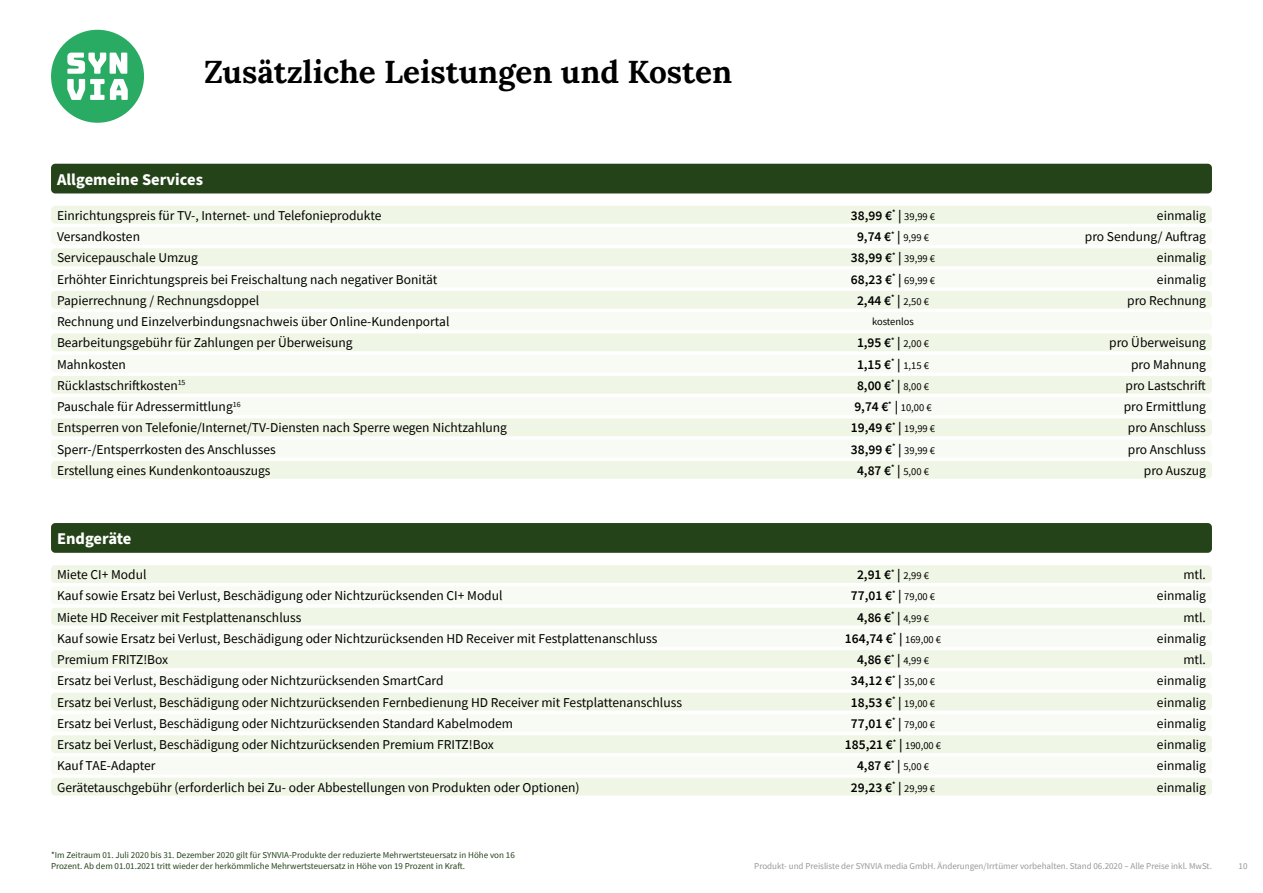
<style>
.page{position:relative;width:1263px;height:893px;background:#fff}
.page>*{position:absolute;margin:0;border:0;box-sizing:border-box;transform-origin:0 0}
.t1{font:700 31.5px "Lora";color:#000}
.t2{font:700 16.5px "Source Sans Pro";color:#fff}
.t3{font:13.5px "Source Sans Pro";color:#000}
.t4{font:600 13.5px "Source Sans Pro";color:#000}
.t5{font:10.5px "Source Sans Pro";color:#000}
.t6{font:9px/10.8px "Source Sans Pro";color:#254319}
.t7{font:9px "Source Sans Pro";color:#98989c}
.s1{font-weight:400;font-size:10.5px}
</style>
<div class="page">
<div style="left:51px;top:164px;width:1161px;height:29px;background:#254319;border-radius:4px"></div>
<div style="left:51px;top:523px;width:1161px;height:30px;background:#254319;border-radius:4px"></div>
<div style="left:51px;top:206px;width:1161px;height:18px;background:#f0f6e5;border-radius:4px"></div>
<div style="left:51px;top:565px;width:1161px;height:18px;background:#f0f6e5;border-radius:4px"></div>
<div style="left:51px;top:291px;width:1161px;height:18px;background:#f0f6e5;border-radius:4px"></div>
<div style="left:51px;top:650px;width:1161px;height:18px;background:#f0f6e5;border-radius:4px"></div>
<div style="left:51px;top:376px;width:1161px;height:18px;background:#f0f6e5;border-radius:4px"></div>
<div style="left:51px;top:735px;width:1161px;height:18px;background:#f0f6e5;border-radius:4px"></div>
<div style="left:51px;top:248px;width:1161px;height:18px;background:#f0f6e5;border-radius:4px"></div>
<div style="left:51px;top:608px;width:1161px;height:17px;background:#f0f6e5;border-radius:4px"></div>
<div style="left:51px;top:333px;width:1161px;height:18px;background:#f0f6e5;border-radius:4px"></div>
<div style="left:51px;top:693px;width:1161px;height:18px;background:#f0f6e5;border-radius:4px"></div>
<div style="left:51px;top:418px;width:1161px;height:18px;background:#f0f6e5;border-radius:4px"></div>
<div style="left:51px;top:778px;width:1161px;height:18px;background:#f0f6e5;border-radius:4px"></div>
<div style="left:51px;top:461px;width:1161px;height:18px;background:#f0f6e5;border-radius:4px"></div>
<div style="left:51px;top:227px;width:1161px;height:18px;background:#f8fbf3;border-radius:4px"></div>
<div style="left:51px;top:586px;width:1161px;height:18px;background:#f8fbf3;border-radius:4px"></div>
<div style="left:51px;top:312px;width:1161px;height:18px;background:#f8fbf3;border-radius:4px"></div>
<div style="left:51px;top:671px;width:1161px;height:18px;background:#f8fbf3;border-radius:4px"></div>
<div style="left:51px;top:397px;width:1161px;height:18px;background:#f8fbf3;border-radius:4px"></div>
<div style="left:51px;top:756px;width:1161px;height:18px;background:#f8fbf3;border-radius:4px"></div>
<div style="left:51px;top:270px;width:1161px;height:17px;background:#f8fbf3;border-radius:4px"></div>
<div style="left:51px;top:629px;width:1161px;height:18px;background:#f8fbf3;border-radius:4px"></div>
<div style="left:51px;top:355px;width:1161px;height:17px;background:#f8fbf3;border-radius:4px"></div>
<div style="left:51px;top:714px;width:1161px;height:18px;background:#f8fbf3;border-radius:4px"></div>
<div style="left:51px;top:440px;width:1161px;height:18px;background:#f8fbf3;border-radius:4px"></div>
<svg style="left:51px;top:30px;width:93px;height:93px"></svg>
<h1 class="t1" style="left:204px;top:51px;width:530px">Zusätzliche Leistungen und Kosten</h1>
<p class="t2" style="left:57px;top:168px;width:148px">Allgemeine Services</p>
<p class="t3" style="left:57px;top:207px;width:326px">Einrichtungspreis für TV-, Internet- und Telefonieprodukte</p>
<p class="t4" style="left:851px;top:206px;width:86px">38,99 €<sup>*</sup> | <span class="s1">39,99 €</span></p>
<p class="t3" style="left:1157px;top:207px;width:50px">einmalig</p>
<p class="t3" style="left:57px;top:228px;width:85px">Versandkosten</p>
<p class="t4" style="left:857px;top:228px;width:73px">9,74 €<sup>*</sup> | <span class="s1">9,99 €</span></p>
<p class="t3" style="left:1085px;top:228px;width:123px">pro Sendung/ Auftrag</p>
<p class="t3" style="left:57px;top:249px;width:143px">Servicepauschale Umzug</p>
<p class="t4" style="left:851px;top:249px;width:86px">38,99 €<sup>*</sup> | <span class="s1">39,99 €</span></p>
<p class="t3" style="left:1157px;top:249px;width:50px">einmalig</p>
<p class="t3" style="left:57px;top:271px;width:382px">Erhöhter Einrichtungspreis bei Freischaltung nach negativer Bonität</p>
<p class="t4" style="left:851px;top:270px;width:86px">68,23 €<sup>*</sup> | <span class="s1">69,99 €</span></p>
<p class="t3" style="left:1157px;top:270px;width:50px">einmalig</p>
<p class="t3" style="left:57px;top:292px;width:204px">Papierrechnung / Rechnungsdoppel</p>
<p class="t4" style="left:857px;top:291px;width:73px">2,44 €<sup>*</sup> | <span class="s1">2,50 €</span></p>
<p class="t3" style="left:1127px;top:292px;width:80px">pro Rechnung</p>
<p class="t3" style="left:57px;top:313px;width:394px">Rechnung und Einzelverbindungsnachweis über Online-Kundenportal</p>
<p class="t5" style="left:872px;top:315px;width:44px">kostenlos</p>
<p class="t3" style="left:57px;top:334px;width:297px">Bearbeitungsgebühr für Zahlungen per Überweisung</p>
<p class="t4" style="left:857px;top:334px;width:73px">1,95 €<sup>*</sup> | <span class="s1">2,00 €</span></p>
<p class="t3" style="left:1109px;top:334px;width:98px">pro Überweisung</p>
<p class="t3" style="left:57px;top:356px;width:70px">Mahnkosten</p>
<p class="t4" style="left:857px;top:355px;width:74px">1,15 €<sup>*</sup> | <span class="s1">1,15 €</span></p>
<p class="t3" style="left:1131px;top:356px;width:76px">pro Mahnung</p>
<p class="t3" style="left:57px;top:377px;width:130px">Rücklastschriftkosten<sup>15</sup></p>
<p class="t4" style="left:857px;top:377px;width:73px">8,00 €<sup>*</sup> | <span class="s1">8,00 €</span></p>
<p class="t3" style="left:1125px;top:377px;width:82px">pro Lastschrift</p>
<p class="t3" style="left:57px;top:398px;width:185px">Pauschale für Adressermittlung<sup>16</sup></p>
<p class="t4" style="left:854px;top:398px;width:79px">9,74 €<sup>*</sup> | <span class="s1">10,00 €</span></p>
<p class="t3" style="left:1124px;top:398px;width:84px">pro Ermittlung</p>
<p class="t3" style="left:57px;top:419px;width:451px">Entsperren von Telefonie/Internet/TV-Diensten nach Sperre wegen Nichtzahlung</p>
<p class="t4" style="left:851px;top:419px;width:86px">19,49 €<sup>*</sup> | <span class="s1">19,99 €</span></p>
<p class="t3" style="left:1128px;top:419px;width:80px">pro Anschluss</p>
<p class="t3" style="left:57px;top:441px;width:220px">Sperr-/Entsperrkosten des Anschlusses</p>
<p class="t4" style="left:851px;top:440px;width:86px">38,99 €<sup>*</sup> | <span class="s1">39,99 €</span></p>
<p class="t3" style="left:1128px;top:441px;width:80px">pro Anschluss</p>
<p class="t3" style="left:57px;top:462px;width:215px">Erstellung eines Kundenkontoauszugs</p>
<p class="t4" style="left:857px;top:462px;width:73px">4,87 €<sup>*</sup> | <span class="s1">5,00 €</span></p>
<p class="t3" style="left:1144px;top:462px;width:64px">pro Auszug</p>
<p class="t2" style="left:57px;top:527px;width:76px">Endgeräte</p>
<p class="t3" style="left:57px;top:566px;width:91px">Miete CI+ Modul</p>
<p class="t4" style="left:857px;top:566px;width:73px">2,91 €<sup>*</sup> | <span class="s1">2,99 €</span></p>
<p class="t3" style="left:1183px;top:566px;width:24px">mtl.</p>
<p class="t3" style="left:57px;top:587px;width:447px">Kauf sowie Ersatz bei Verlust, Beschädigung oder Nichtzurücksenden CI+ Modul</p>
<p class="t4" style="left:851px;top:587px;width:86px">77,01 €<sup>*</sup> | <span class="s1">79,00 €</span></p>
<p class="t3" style="left:1157px;top:587px;width:50px">einmalig</p>
<p class="t3" style="left:57px;top:609px;width:246px">Miete HD Receiver mit Festplattenanschluss</p>
<p class="t4" style="left:857px;top:608px;width:73px">4,86 €<sup>*</sup> | <span class="s1">4,99 €</span></p>
<p class="t3" style="left:1183px;top:609px;width:24px">mtl.</p>
<p class="t3" style="left:57px;top:630px;width:602px">Kauf sowie Ersatz bei Verlust, Beschädigung oder Nichtzurücksenden HD Receiver mit Festplattenanschluss</p>
<p class="t4" style="left:845px;top:630px;width:98px">164,74 €<sup>*</sup> | <span class="s1">169,00 €</span></p>
<p class="t3" style="left:1157px;top:630px;width:50px">einmalig</p>
<p class="t3" style="left:57px;top:651px;width:113px">Premium FRITZ!Box</p>
<p class="t4" style="left:857px;top:651px;width:73px">4,86 €<sup>*</sup> | <span class="s1">4,99 €</span></p>
<p class="t3" style="left:1183px;top:651px;width:24px">mtl.</p>
<p class="t3" style="left:57px;top:672px;width:388px">Ersatz bei Verlust, Beschädigung oder Nichtzurücksenden SmartCard</p>
<p class="t4" style="left:851px;top:672px;width:86px">34,12 €<sup>*</sup> | <span class="s1">35,00 €</span></p>
<p class="t3" style="left:1157px;top:672px;width:50px">einmalig</p>
<p class="t3" style="left:57px;top:694px;width:626px">Ersatz bei Verlust, Beschädigung oder Nichtzurücksenden Fernbedienung HD Receiver mit Festplattenanschluss</p>
<p class="t4" style="left:851px;top:693px;width:86px">18,53 €<sup>*</sup> | <span class="s1">19,00 €</span></p>
<p class="t3" style="left:1157px;top:694px;width:50px">einmalig</p>
<p class="t3" style="left:57px;top:715px;width:457px">Ersatz bei Verlust, Beschädigung oder Nichtzurücksenden Standard Kabelmodem</p>
<p class="t4" style="left:851px;top:715px;width:86px">77,01 €<sup>*</sup> | <span class="s1">79,00 €</span></p>
<p class="t3" style="left:1157px;top:715px;width:50px">einmalig</p>
<p class="t3" style="left:57px;top:736px;width:438px">Ersatz bei Verlust, Beschädigung oder Nichtzurücksenden Premium FRITZ!Box</p>
<p class="t4" style="left:845px;top:736px;width:98px">185,21 €<sup>*</sup> | <span class="s1">190,00 €</span></p>
<p class="t3" style="left:1157px;top:736px;width:50px">einmalig</p>
<p class="t3" style="left:57px;top:757px;width:100px">Kauf TAE-Adapter</p>
<p class="t4" style="left:857px;top:757px;width:73px">4,87 €<sup>*</sup> | <span class="s1">5,00 €</span></p>
<p class="t3" style="left:1157px;top:757px;width:50px">einmalig</p>
<p class="t3" style="left:57px;top:779px;width:524px">Gerätetauschgebühr (erforderlich bei Zu- oder Abbestellungen von Produkten oder Optionen)</p>
<p class="t4" style="left:851px;top:778px;width:86px">29,23 €<sup>*</sup> | <span class="s1">29,99 €</span></p>
<p class="t3" style="left:1157px;top:779px;width:50px">einmalig</p>
<p class="t6" style="left:51px;top:849px;width:465px">*Im Zeitraum 01. Juli 2020 bis 31. Dezember 2020 gilt für SYNVIA-Produkte der reduzierte Mehrwertsteuersatz in Höhe von 16<br>Prozent. Ab dem 01.01.2021 tritt wieder der herkömmliche Mehrwertsteuersatz in Höhe von 19 Prozent in Kraft.</p>
<p class="t7" style="left:754px;top:860px;width:459px">Produkt- und Preisliste der SYNVIA media GmbH. Änderungen/Irrtümer vorbehalten. Stand 06.2020 – Alle Preise inkl. MwSt.</p>
<p class="t7" style="left:1238px;top:860px;width:10px">10</p>
</div>
